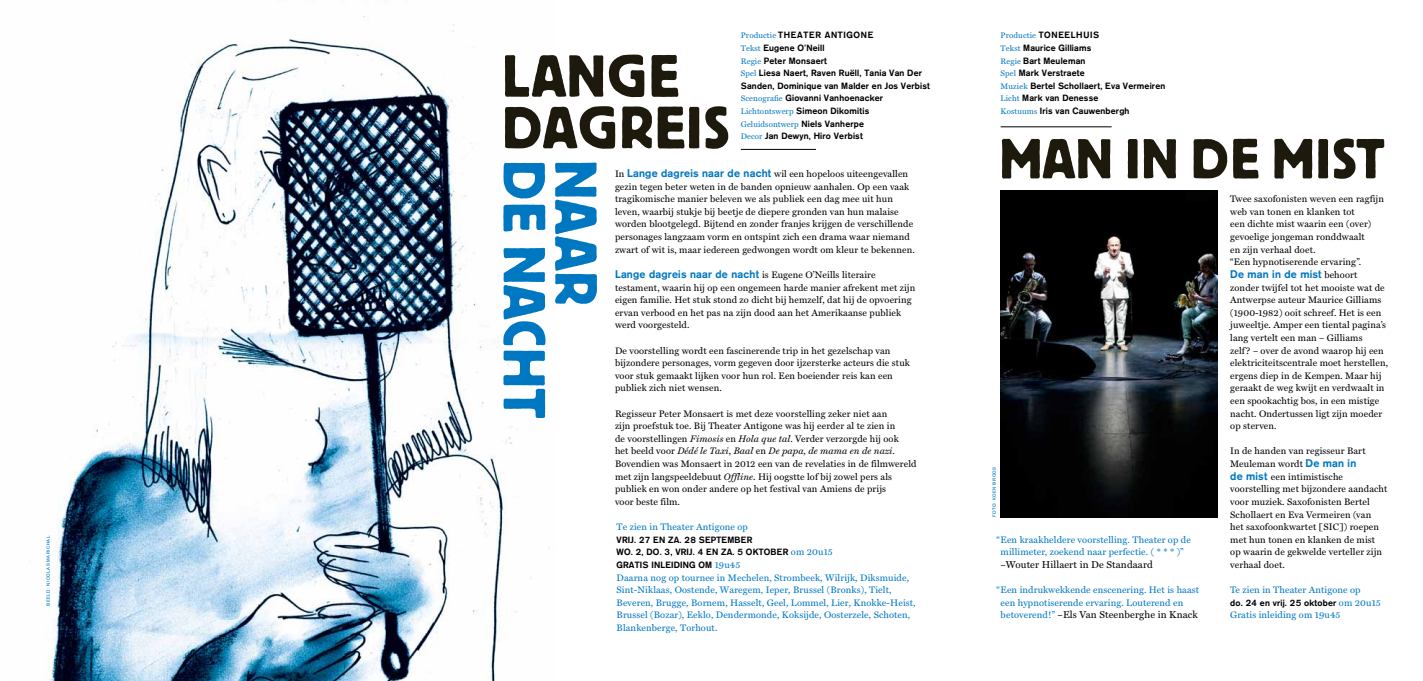
<style>
.page{position:relative;width:1423px;height:681px;background:#fff}
.page>*{position:absolute;margin:0;border:0;box-sizing:border-box;transform-origin:0 0}
.t1{font:59.1px/51.6px "Block BE";letter-spacing:.035em;color:#1e190d}
.t2{font:59.1px "Block BE";letter-spacing:.015em;color:#0077c1}
.t3{font:56px "Block BE";letter-spacing:.035em;color:#1e190d}
.t4{font:500 11px "AG Old Face";letter-spacing:.025em;color:#0077c1}
.t5{font:10px "Miller Text";letter-spacing:.015em;color:#000}
.t6{font:9.4px/12.6px "Miller Text";letter-spacing:.015em;color:#000}
.t7{font:9.4px/12.6px "Miller Text";letter-spacing:.015em;color:#0077c1}
.t8{font:500 9px/12.6px "AG Old Face";letter-spacing:.025em;color:#000}
.t9{font:8.1px "Miller Text";letter-spacing:.015em;color:#0077c1}
.t10{font:4.5px "AG Old Face";letter-spacing:.11em;color:#0077c1}
.s1{font-family:"Miller Text";font-weight:400;font-size:8.1px;color:#0077c1}
.s2{font-family:"AG Old Face";font-weight:500;font-size:9px;color:#000}
.s3{font-family:"AG Old Face";font-weight:500;font-size:11px;color:#0077c1}
.s4{font-style:italic}
.s5{font-family:"Miller Text";font-weight:400;font-size:9.4px;color:#0077c1}
.s6{font-size:9.4px;color:#0077c1}
.s7{font-family:"Miller Text";font-weight:400;font-size:9.4px;color:#000}
</style>
<div class="page">
<hr style="left:741px;top:149px;width:75px;height:1px;background:#000">
<img style="left:47px;top:0;width:503px;height:680px">
<img style="left:1001px;top:190px;width:216px;height:327px">
<hr style="left:1001px;top:126px;width:111px;height:1px;background:#000">
<p class="t10" style="left:46px;top:605px;width:71px;rotate:-90deg">Beeld: nICOLAS MARICHAL</p>
<p class="t8" style="left:741px;top:29px;width:191px"><span class="s1">Productie</span> THEATER ANTIGONE<br><span class="s1">Tekst</span> Eugene O’Neill<br><span class="s1">Regie</span> Peter Monsaert<br><span class="s1">Spel</span> Liesa Naert, Raven Ruëll, Tania Van Der<br>Sanden, Dominique van Malder en Jos Verbist<br><span class="s1">Scenografie</span> Giovanni Vanhoenacker<br><span class="s1">Lichtontswerp</span> Simeon Dikomitis</p>
<p class="t9" style="left:741px;top:119px;width:125px">Geluidsontwerp <span class="s2">Niels Vanherpe</span></p>
<p class="t8" style="left:741px;top:130px;width:123px"><span class="s1">Decor</span> Jan Dewyn, Hiro Verbist</p>
<p class="t6" style="left:615px;top:167px;width:301px">In <span class="s3">Lange dagreis naar de nacht</span> wil een hopeloos uiteengevallen gezin tegen beter weten in de banden opnieuw aanhalen. Op een vaak tragikomische manier beleven we als publiek een dag mee uit hun leven, waarbij stukje bij beetje de diepere gronden van hun malaise worden blootgelegd. Bijtend en zonder franjes krijgen de verschillende personages langzaam vorm en ontspint zich een drama waar niemand zwart of wit is, maar iedereen gedwongen wordt om kleur te bekennen.</p>
<p class="t6" style="left:615px;top:268px;width:302px"><span class="s3">Lange dagreis naar de nacht</span> is Eugene O’Neills literaire testament, waarin hij op een ongemeen harde manier afrekent met zijn eigen familie. Het stuk stond zo dicht bij hemzelf, dat hij de opvoering ervan verbood en het pas na zijn dood aan het Amerikaanse publiek werd voorgesteld.</p>
<p class="t6" style="left:615px;top:344px;width:296px">De voorstelling wordt een fascinerende trip in het gezelschap van bijzondere personages, vorm gegeven door ijzersterke acteurs die stuk voor stuk gemaakt lijken voor hun rol. Een boeiender reis kan een publiek zich niet wensen.</p>
<p class="t6" style="left:615px;top:407px;width:303px">Regisseur Peter Monsaert is met deze voorstelling zeker niet aan<br>zijn proefstuk toe. Bij Theater Antigone was hij eerder al te zien in<br>de voorstellingen <span class="s4">Fimosis</span> en <span class="s4">Hola que tal</span>. Verder verzorgde hij ook<br>het beeld voor <span class="s4">Dédé le Taxi</span>, <span class="s4">Baal</span> en <span class="s4">De papa, de mama en de nazi</span>.<br>Bovendien was Monsaert in 2012 een van de revelaties in de filmwereld met zijn langspeeldebuut <span class="s4">Offline</span>. Hij oogstte lof bij zowel pers als publiek en won onder andere op het festival van Amiens de prijs<br>voor beste film.</p>
<h1 class="t1" style="left:503px;top:48px;width:228px">LANGE<br>DAGREIS</h1>
<h1 class="t2" style="left:557px;top:160px;width:259px;rotate:90deg">DE NACHT</h1>
<h1 class="t2" style="left:609px;top:160px;width:146px;rotate:90deg">NAAR</h1>
<p class="t7" style="left:617px;top:520px;width:133px">Te zien in Theater Antigone op</p>
<p class="t8" style="left:617px;top:533px;width:6px">vrij</p>
<p class="t8" style="left:634px;top:533px;width:72px">. 27 en za. 28 septem</p>
<p class="t8" style="left:735px;top:533px;width:13px">ber</p>
<p class="t8" style="left:617px;top:545px;width:64px">wo. 2, do. 3, vrij</p>
<p class="t8" style="left:693px;top:545px;width:141px">. 4 en za. 5 o kto ber <span class="s5">om 20u15</span></p>
<p class="t8" style="left:617px;top:558px;width:13px">Gratis</p>
<p class="t8" style="left:651px;top:558px;width:6px">inleiding</p>
<p class="t7" style="left:617px;top:558px;width:301px;text-indent:82px"><span class="s2">om</span> 19u45<br>Daarna nog op tournee in Mechelen, Strombeek, Wilrijk, Diksmuide, Sint-Niklaas, Oostende, Waregem, Ieper, Brussel (Bronks), Tielt, Beveren, Brugge, Bornem, Hasselt, Geel, Lommel, Lier, Knokke-Heist, Brussel (Bozar), Eeklo, Dendermonde, Koksijde, Oosterzele, Schoten, Blankenberge, Torhout.</p>
<p class="t8" style="left:1001px;top:29px;width:166px"><span class="s1">Productie</span> TONEELHUIS<br><span class="s1">Tekst</span> Maurice Gilliams<br><span class="s1">Regie</span> Bart Meuleman<br><span class="s1">Spel</span> Mark Verstraete<br><span class="s1">Muziek</span> Bertel Schollaert, Eva Vermeiren<br><span class="s1">Licht</span> Mark van Denesse<br><span class="s1">Kostuums</span> Iris van Cauwenbergh</p>
<h2 class="t3" style="left:1000px;top:127px;width:386px">MAN IN DE MIST</h2>
<p class="t10" style="left:992px;top:516px;width:52px;rotate:-90deg">Foto : KOEN BROOS</p>
<p class="t7" style="left:997px;top:533px;width:196px;text-align:center">“Een kraakheldere voorstelling. Theater op de millimeter, zoekend naar perfectie. ( * * * )”</p>
<p class="t5" style="left:1001px;top:558px;width:154px">–Wouter Hillaert in De Standaard</p>
<p class="t7" style="left:1001px;top:583px;width:200px;text-indent:-4px">“Een indrukwekkende enscenering. Het is haast een hypnotiserende ervaring. Louterend en</p>
<p class="t5" style="left:1001px;top:609px;width:199px"><span class="s6">betoverend!”</span> –Els Van Steenberghe in Knack</p>
<p class="t6" style="left:1230px;top:192px;width:155px">Twee saxofonisten weven een ragfijn web van tonen en klanken tot<br>een dichte mist waarin een (over) gevoelige jongeman ronddwaalt<br>en zijn verhaal doet.<br>“Een hypnotiserende ervaring”.</p>
<p class="t4" style="left:1230px;top:267px;width:129px">De man in de mist <span class="s7">behoort</span></p>
<p class="t6" style="left:1230px;top:281px;width:159px">zonder twijfel tot het mooiste wat de Antwerpse auteur Maurice Gilliams (1900-1982) ooit schreef. Het is een juweeltje. Amper een tiental pagina’s lang vertelt een man – Gilliams<br>zelf? – over de avond waarop hij een elektriciteitscentrale moet herstellen, ergens diep in de Kempen. Maar hij geraakt de weg kwijt en verdwaalt in een spookachtig bos, in een mistige nacht. Ondertussen ligt zijn moeder op sterven.</p>
<p class="t6" style="left:1230px;top:444px;width:159px">In de handen van regisseur Bart<br>Meuleman wordt <span class="s3">De man in<br>de mist</span> een intimistische voorstelling met bijzondere aandacht voor muziek. Saxofonisten Bertel<br>Schollaert en Eva Vermeiren (van<br>het saxofoonkwartet [SIC]) roepen met hun tonen en klanken de mist op waarin de gekwelde verteller zijn verhaal doet.</p>
<p class="t7" style="left:1230px;top:583px;width:132px">Te zien in Theater Antigone op</p>
<p class="t8" style="left:1230px;top:596px;width:152px">do. 24 en vrij. 25 oktober <span class="s5">om 20u15</span></p>
<p class="t7" style="left:1230px;top:608px;width:112px">Gratis inleiding om 19u45</p>
</div>
